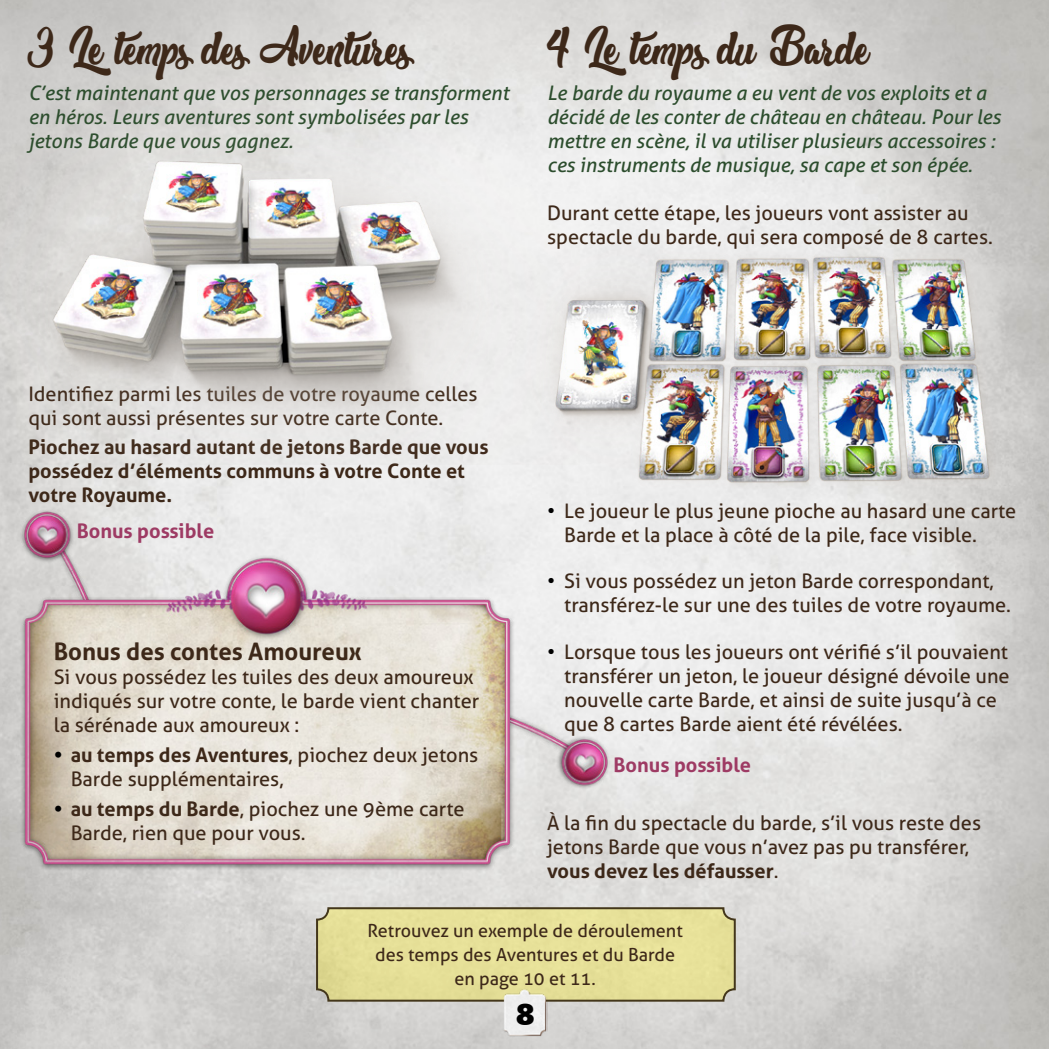
<style>
.page{position:relative;width:1049px;height:1049px;background:#fff}
.page>*{position:absolute;margin:0;border:0;box-sizing:border-box;transform-origin:0 0}
.t1{font:48px "The West Gate";color:#3d2819}
.t2{font:700 24px "Aller";color:#3d2819}
.t3{font:24px "CARERRA Jones";color:#000}
.t4{font:20px/24px "Aller";color:#3d2819}
.t5{font:italic 20px/24px "Aller";color:#2c4d2d}
.t6{font:700 20px/24px "Aller";color:#3d2819}
.t7{font:700 20px "Aller";color:#9e3b64}
.t8{font:18px/24px "Aller";color:#3d2819;text-align:center}
.s1{font-weight:700;color:#000}
.s2{font-weight:700}
.s3{color:#000}
</style>
<div class="page">
<img style="left:0;top:0;width:1049px;height:1049px">
<img style="left:0;top:493px;width:163px;height:107px">
<img style="left:531px;top:646px;width:95px;height:196px">
<img style="left:1px;top:549px;width:530px;height:345px">
<div style="left:317px;top:908px;width:418px;height:92px;background:#e6e098;border-radius:11px"></div>
<div style="left:316px;top:907px;width:420px;height:94px;border:2px solid #43361a;border-radius:11px"></div>
<img style="left:516px;top:233px;width:513px;height:281px">
<img style="left:0;top:0;width:579px;height:465px">
<img style="left:502px;top:989px;width:45px;height:48px">
<h1 class="t1" style="left:28px;top:17px;width:383px">3 Le temps des Aventures</h1>
<p class="t5" style="left:28px;top:80px;width:482px">C’est maintenant que vos personnages se transforment en héros. Leurs aventures sont symbolisées par les jetons Barde que vous gagnez.</p>
<h1 class="t1" style="left:547px;top:17px;width:323px">4 Le temps du Barde</h1>
<p class="t5" style="left:547px;top:80px;width:455px">Le barde du royaume a eu vent de vos exploits et a décidé de les conter de château en château. Pour les mettre en scène, il va utiliser plusieurs accessoires : ces instruments de musique, sa cape et son épée.</p>
<p class="t4" style="left:547px;top:200px;width:447px">Durant cette étape, les joueurs vont assister au spectacle du barde, qui sera composé de 8 cartes.</p>
<p class="t4" style="left:28px;top:382px;width:451px">Identifiez parmi les tuiles de votre royaume celles qui sont aussi présentes sur votre carte Conte.</p>
<p class="t6" style="left:28px;top:435px;width:462px">Piochez au hasard autant de jetons Barde que vous possédez d’éléments communs à votre Conte et votre Royaume.</p>
<p class="t7" style="left:77px;top:518px;width:139px">Bonus possible</p>
<p class="t2" style="left:54px;top:637px;width:309px">Bonus des contes Amoureux</p>
<p class="t4" style="left:54px;top:665px;width:427px">Si vous possédez les tuiles des deux amoureux indiqués sur votre conte, le barde vient chanter la sérénade aux amoureux :</p>
<p class="t4" style="left:71px;top:743px;width:409px;text-indent:-17px"><span class="s1">•</span> <span class="s2">au temps des Aventures</span>, piochez deux jetons<br>Barde supplémentaires,</p>
<p class="t4" style="left:71px;top:796px;width:395px;text-indent:-17px"><span class="s1">•</span> <span class="s2">au temps du Barde</span>, piochez une 9ème carte<br>Barde, rien que pour vous.</p>
<p class="t4" style="left:564px;top:498px;width:454px;text-indent:-17px"><span class="s3">•</span> Le joueur le plus jeune pioche au hasard une carte<br>Barde et la place à côté de la pile, face visible.</p>
<p class="t4" style="left:564px;top:569px;width:448px;text-indent:-17px"><span class="s3">•</span> Si vous possédez un jeton Barde correspondant, transférez-le sur une des tuiles de votre royaume.</p>
<p class="t4" style="left:564px;top:640px;width:447px;text-indent:-17px"><span class="s3">•</span> Lorsque tous les joueurs ont vérifié s’il pouvaient transférer un jeton, le joueur désigné dévoile une nouvelle carte Barde, et ainsi de suite jusqu’à ce que 8 cartes Barde aient été révélées.</p>
<p class="t7" style="left:613px;top:753px;width:139px">Bonus possible</p>
<p class="t4" style="left:547px;top:811px;width:435px">À la fin du spectacle du barde, s’il vous reste des jetons Barde que vous n’avez pas pu transférer, <span class="s2">vous devez les défausser</span>.</p>
<p class="t8" style="left:367px;top:918px;width:317px">Retrouvez un exemple de déroulement des temps des Aventures et du Barde en page 10 et 11.</p>
<p class="t3" style="left:517px;top:996px;width:20px">8</p>
</div>
